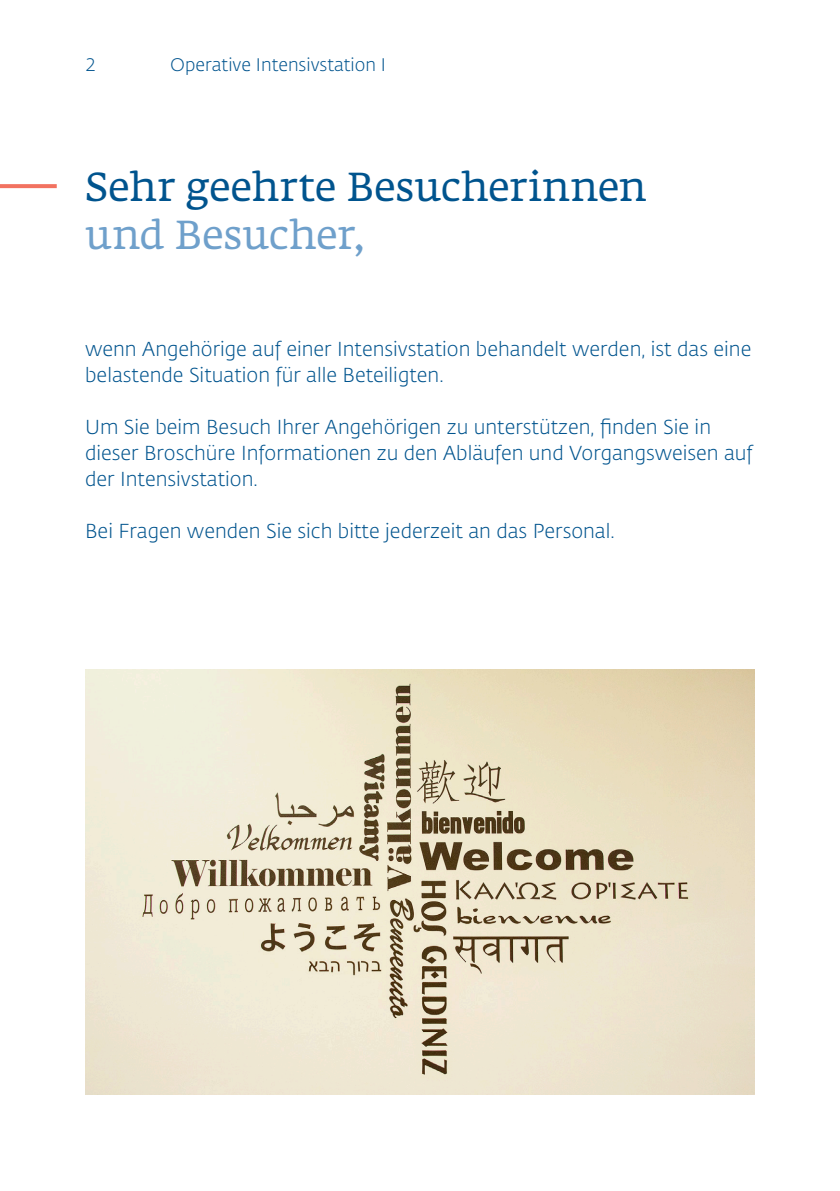
<style>
.page{position:relative;width:840px;height:1191px;background:#fff}
.page>*{position:absolute;margin:0;border:0;box-sizing:border-box;transform-origin:0 0}
.Headline{font:40px/48px "Fedra Serif A Std";color:#00548e}
.Fließtext{font:300 20px/26px "Fedra Sans Std";color:#00548e}
.t1{font:300 18px "Fedra Sans Std";color:#00548e}
.s1{color:#6fa0cb}
</style>
<div class="page">
<img style="left:85px;top:669px;width:669px;height:425px">
<svg style="left:0;top:184px;width:57px;height:4px"></svg>
<p class="t1" style="left:85px;top:54px;width:12px">2</p>
<p class="t1" style="left:170px;top:54px;width:217px">Operative Intensivstation I</p>
<p class="Headline" style="left:85px;top:167px;width:562px">Sehr geehrte Besucherinnen <span class="s1">und Besucher,</span></p>
<p class="Fließtext" style="left:85px;top:336px;width:667px">wenn Angehörige auf einer Intensivstation behandelt werden, ist das eine belastende Situation für alle Beteiligten.</p>
<p class="Fließtext" style="left:85px;top:414px;width:668px">Um Sie beim Besuch Ihrer Angehörigen zu unterstützen, finden Sie in dieser Broschüre Informationen zu den Abläufen und Vorgangsweisen auf der Intensivstation.</p>
<p class="Fließtext" style="left:85px;top:518px;width:531px">Bei Fragen wenden Sie sich bitte jederzeit an das Personal.</p>
</div>
